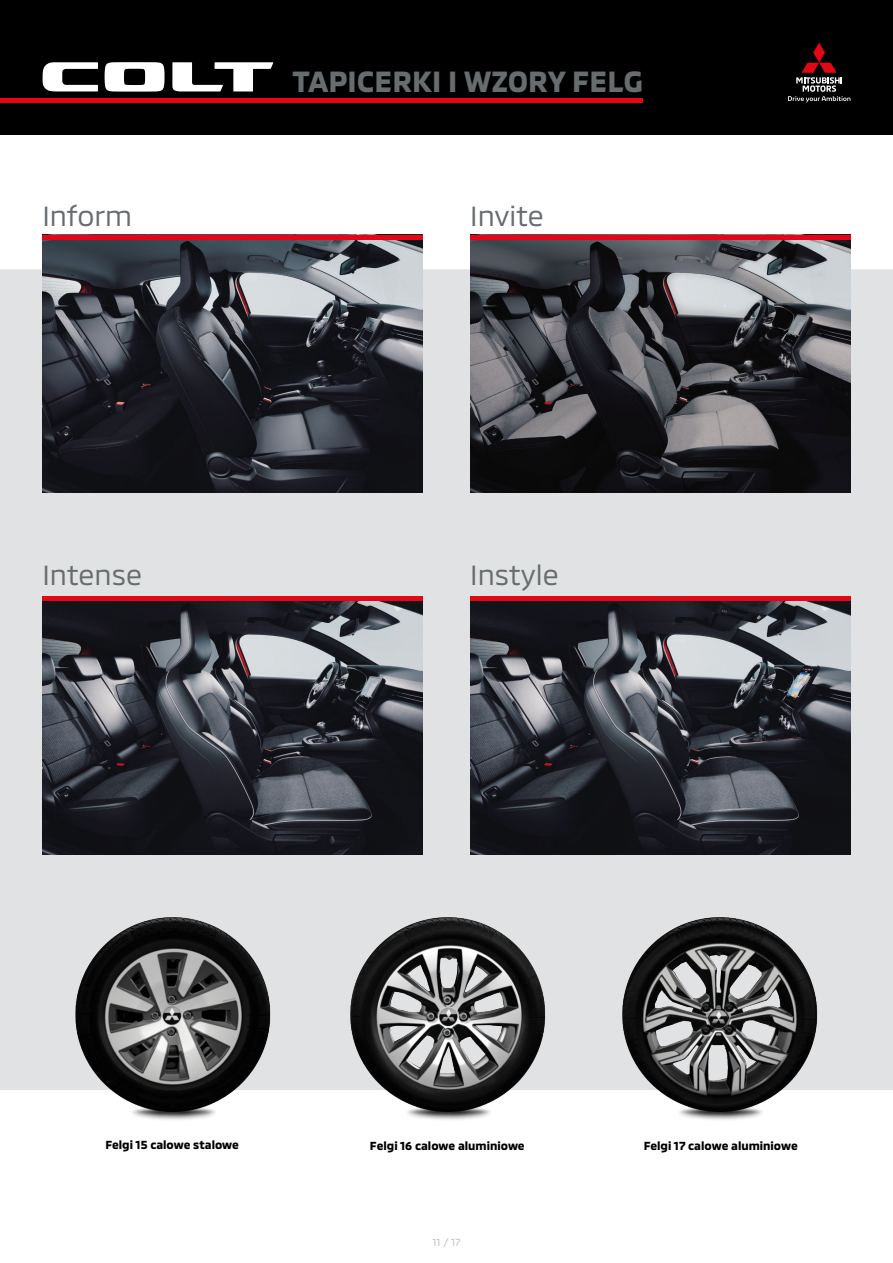
<style>
.page{position:relative;width:893px;height:1263px;background:#fff}
.page>*{position:absolute;margin:0;border:0;box-sizing:border-box;transform-origin:0 0}
.t1{font:700 30px "MMC";color:#676c6e}
.t2{font:28.5px "MMC";color:#676c6e}
.t3{font:700 12px "MMC";color:#000}
.t4{font:10.5px "MMC";color:#bcbec0}
</style>
<div class="page">
<div style="left:1px;top:270px;width:891px;height:819px;background:#e0e2e3"></div>
<img style="left:0;top:884px;width:269px;height:236px">
<img style="left:612px;top:917px;width:271px;height:203px">
<img style="left:269px;top:917px;width:343px;height:203px">
<div style="left:0;top:0;width:893px;height:134px;background:#000"></div>
<div style="left:0;top:98px;width:642px;height:5px;background:#e30613"></div>
<svg style="left:788px;top:43px;width:62px;height:60px"></svg>
<svg style="left:42px;top:62px;width:56px;height:30px"></svg>
<svg style="left:172px;top:62px;width:101px;height:29px"></svg>
<svg style="left:105px;top:62px;width:60px;height:30px"></svg>
<img style="left:43px;top:239px;width:380px;height:254px">
<hr style="left:43px;top:235px;width:380px;height:4px;background:#e30613">
<img style="left:470px;top:239px;width:380px;height:254px">
<hr style="left:470px;top:235px;width:380px;height:4px;background:#e30613">
<img style="left:43px;top:601px;width:380px;height:253px">
<div style="left:43px;top:596px;width:380px;height:5px;background:#e30613"></div>
<img style="left:470px;top:601px;width:380px;height:253px">
<div style="left:470px;top:596px;width:380px;height:5px;background:#e30613"></div>
<h1 class="t1" style="left:292px;top:57px;width:352px">TAPICERKI I WZORY FELG</h1>
<h2 class="t2" style="left:42px;top:193px;width:91px">Inform</h2>
<h2 class="t2" style="left:470px;top:193px;width:75px">Invite</h2>
<h2 class="t2" style="left:43px;top:552px;width:101px">Intense</h2>
<h2 class="t2" style="left:470px;top:552px;width:90px">Instyle</h2>
<p class="t3" style="left:105px;top:1135px;width:135px">Felgi 15 calowe stalowe</p>
<p class="t3" style="left:370px;top:1136px;width:156px">Felgi 16 calowe aluminiowe</p>
<p class="t3" style="left:644px;top:1136px;width:156px">Felgi 17 calowe aluminiowe</p>
<p class="t4" style="left:433px;top:1233px;width:30px">11 / 17</p>
</div>
